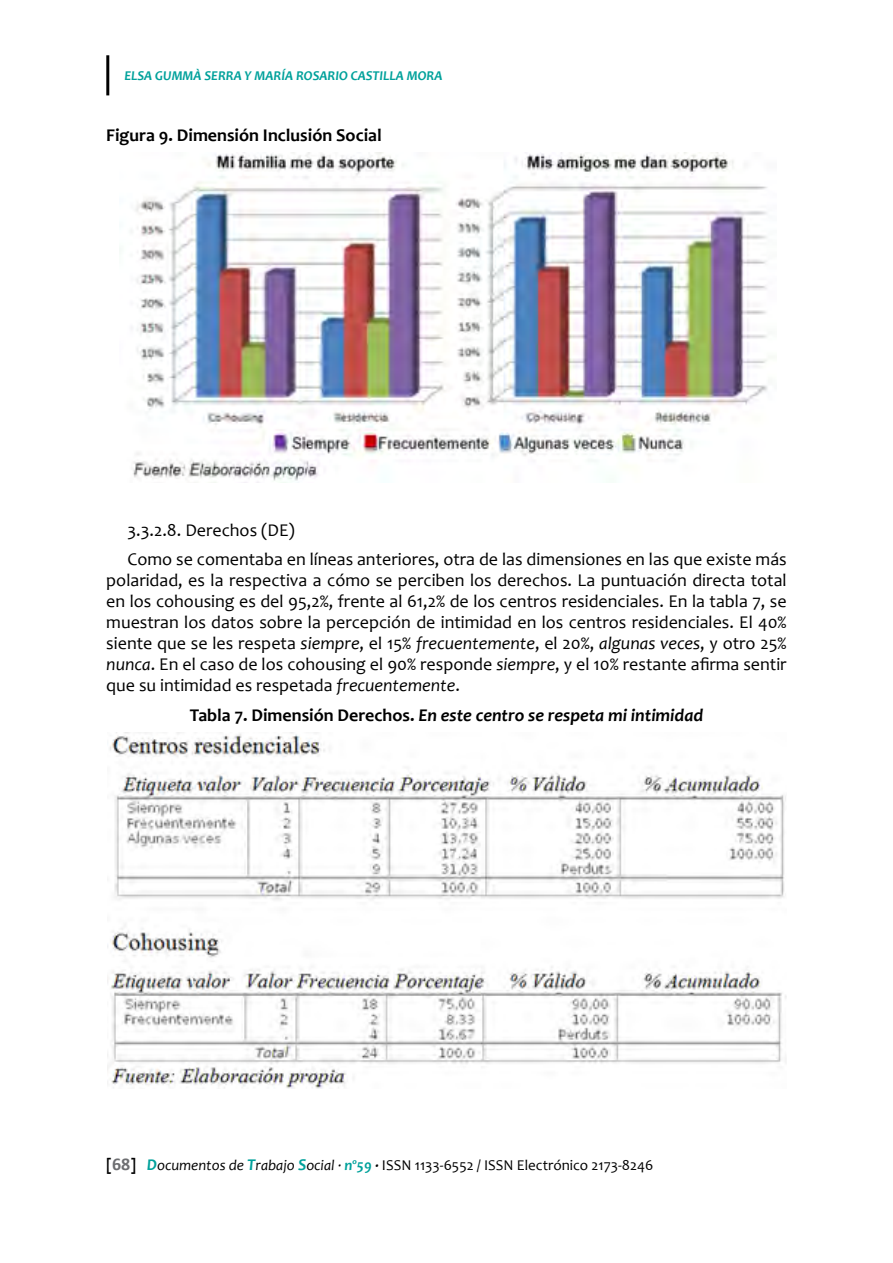
<style>
.page{position:relative;width:893px;height:1263px;background:#fff}
.page>*{position:absolute;margin:0;border:0;box-sizing:border-box;transform-origin:0 0}
.t1{font:18px/21px "Candara";color:#000}
.t2{font:italic 700 18px "Candara";color:#000}
.t3{font:700 18px "Candara";color:#000}
.t4{font:15px "Candara";color:#000}
.t5{font:italic 700 13.5px "Candara";color:#00a19b}
.s1{font-style:italic}
.s2{font-style:normal}
.s3{font-weight:700;font-size:16.5px}
.s4{font-family:"Calibri";font-weight:700;font-size:18px;color:#6d6e71}
.s5{font-weight:700;font-style:italic;font-size:16.5px;color:#00a19b}
.s6{font-weight:700;font-style:italic;color:#00a19b}
.s7{font-weight:700;font-style:italic}
</style>
<div class="page">
<hr style="left:106px;top:55px;width:3px;height:40px;background:#000">
<img style="left:131px;top:153px;width:637px;height:328px">
<img style="left:107px;top:733px;width:680px;height:355px">
<p class="t5" style="left:124px;top:67px;width:320px">ELSA GUMMÀ SERRA Y MARÍA ROSARIO CASTILLA MORA</p>
<p class="t3" style="left:106px;top:123px;width:277px">Figura 9. Dimensión Inclusión Social</p>
<p class="t1" style="left:128px;top:515px;width:661px;line-height:29.5px">3.3.2.8. Derechos (DE)<br>Como se comentaba en líneas anteriores, otra de las dimensiones en las que existe más</p>
<p class="t1" style="left:106px;top:570px;width:682px;text-align:justify">polaridad, es la respectiva a cómo se perciben los derechos. La puntuación directa total en los cohousing es del 95,2%, frente al 61,2% de los centros residenciales. En la tabla 7, se muestran los datos sobre la percepción de intimidad en los centros residenciales. El 40% siente que se les respeta <span class="s1">siempre</span>, el 15% <span class="s1">frecuentemente</span>, el 20%, <span class="s1">algunas veces</span>, y otro 25% <span class="s1">nunca</span>. En el caso de los cohousing el 90% responde <span class="s1">siempre</span>, y el 10% restante afirma sentir que su intimidad es respetada <span class="s1">frecuentemente</span>.</p>
<p class="t2" style="left:190px;top:704px;width:515px"><span class="s2">Tabla 7. Dimensión Derechos.</span> En este centro se respeta mi intimidad</p>
<p class="t4" style="left:106px;top:1156px;width:549px"><span class="s3">[</span><span class="s4">68</span><span class="s3">]</span> <span class="s5">D</span><span class="s1">ocumentos de</span> <span class="s5">T</span><span class="s1">rabajo</span> <span class="s5">S</span><span class="s1">ocial ·</span> <span class="s6">nº59</span> <span class="s7">·</span> ISSN 1133-6552 / ISSN Electrónico 2173-8246</p>
</div>
